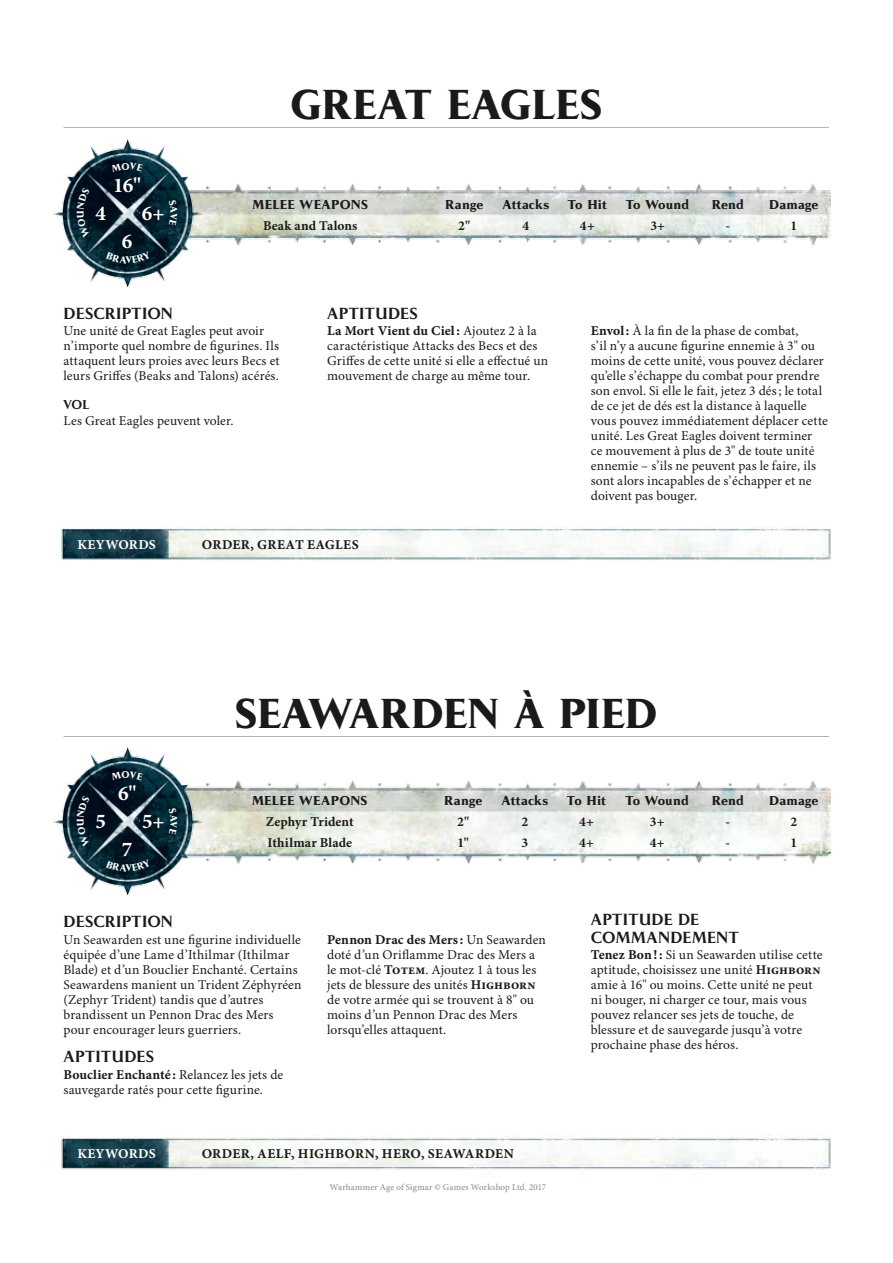
<style>
.page{position:relative;width:893px;height:1263px;background:#fff}
.page>*{position:absolute;margin:0;border:0;box-sizing:border-box;transform-origin:0 0}
.t1{font:700 39px "Pompei Std";color:#1a1a18}
.t2{font:700 21px "Minion Pro";color:#fff}
.t3{font:600 15px/18px "Pompei Std";letter-spacing:.02em;color:#1a1a18}
.t4{font:13.5px/15px "Minion Pro";letter-spacing:.005em;color:#1a1a18}
.t5{font:13.5px "Minion Pro Bold Capt";letter-spacing:.01em;color:#1a1a18}
.t6{font:700 13.5px "Minion Pro";letter-spacing:.01em;color:#1a1a18}
.t7{font:13.5px "Minion Pro Bold Capt";letter-spacing:.03em;color:#1a1a18}
.t8{font:13.5px "Minion Pro Bold Capt";letter-spacing:.01em;color:#fff}
.t9{font:700 12px "Pompei Std";letter-spacing:.02em;color:#1a1a18}
.t10{font:600 12px "Pompei Std";color:#1a1a18}
.t11{font:9px "Minion Pro";letter-spacing:.02em;color:#878786}
.s1{font-family:"Minion Pro"}
.s2{font-family:"Minion Pro Bold Capt"}
.s3{font-weight:700}
</style>
<div class="page">
<img style="left:201px;top:183px;width:629px;height:63px">
<img style="left:54px;top:139px;width:147px;height:148px">
<img style="left:61px;top:527px;width:770px;height:35px">
<img style="left:201px;top:780px;width:629px;height:85px">
<img style="left:54px;top:747px;width:147px;height:148px">
<img style="left:61px;top:1134px;width:770px;height:36px">
<hr style="left:64px;top:127px;width:765px;height:1px;background:#b1b2b3">
<hr style="left:64px;top:736px;width:765px;height:1px;background:#b1b2b3">
<svg style="left:111px;top:163px;width:32px;height:9px"></svg>
<svg style="left:169px;top:200px;width:8px;height:26px"></svg>
<svg style="left:106px;top:251px;width:45px;height:12px"></svg>
<svg style="left:77px;top:188px;width:13px;height:50px"></svg>
<svg style="left:111px;top:771px;width:32px;height:9px"></svg>
<svg style="left:169px;top:808px;width:8px;height:26px"></svg>
<svg style="left:106px;top:859px;width:45px;height:13px"></svg>
<svg style="left:77px;top:796px;width:13px;height:51px"></svg>
<h2 class="t2" style="left:113px;top:173px;width:29px">16"</h2>
<h2 class="t2" style="left:95px;top:201px;width:12px">4</h2>
<h2 class="t2" style="left:142px;top:201px;width:24px">6+</h2>
<h2 class="t2" style="left:122px;top:229px;width:12px">6</h2>
<h1 class="t1" style="left:290px;top:79px;width:314px">GREAT EAGLES</h1>
<p class="t9" style="left:252px;top:197px;width:117px">MELEE WEAPONS</p>
<p class="t9" style="left:445px;top:197px;width:40px">Range</p>
<p class="t9" style="left:502px;top:197px;width:48px">Attacks</p>
<p class="t9" style="left:568px;top:197px;width:41px">To Hit</p>
<p class="t9" style="left:626px;top:197px;width:65px">To Wound</p>
<p class="t9" style="left:712px;top:197px;width:34px">Rend</p>
<p class="t9" style="left:769px;top:197px;width:51px">Damage</p>
<p class="t6" style="left:263px;top:217px;width:96px">Beak and Talons</p>
<p class="t6" style="left:458px;top:217px;width:14px">2"</p>
<p class="t6" style="left:522px;top:217px;width:8px">4</p>
<p class="t6" style="left:580px;top:217px;width:16px">4+</p>
<p class="t6" style="left:650px;top:217px;width:16px">3+</p>
<p class="t6" style="left:726px;top:217px;width:6px">-</p>
<p class="t6" style="left:790px;top:217px;width:8px">1</p>
<p class="t3" style="left:64px;top:304px;width:111px">DESCRIPTION</p>
<p class="t4" style="left:64px;top:324px;width:218px">Une unité de Great Eagles peut avoir n’importe quel nombre de figurines. Ils attaquent leurs proies avec leurs Becs et leurs Griffes (Beaks and Talons) acérés.</p>
<p class="t10" style="left:64px;top:396px;width:27px">VOL</p>
<p class="t4" style="left:64px;top:414px;width:172px">Les Great Eagles peuvent voler.</p>
<p class="t3" style="left:327px;top:304px;width:92px">APTITUDES</p>
<p class="t5" style="left:327px;top:323px;width:211px">La Mort Vient du Ciel: <span class="s1">Ajoutez 2 à la</span></p>
<p class="t4" style="left:327px;top:339px;width:223px">caractéristique Attacks des Becs et des<br>Griffes de cette unité si elle a effectué un mouvement de charge au même tour.</p>
<p class="t8" style="left:77px;top:537px;width:80px">KEYWORDS</p>
<p class="t7" style="left:202px;top:536px;width:158px">ORDER, GREAT EAGLES</p>
<p class="t4" style="left:591px;top:324px;width:239px"><span class="s2">Envol:</span> À la fin de la phase de combat,<br>s’il n’y a aucune figurine ennemie à 3" ou moins de cette unité, vous pouvez déclarer qu’elle s’échappe du combat pour prendre son envol. Si elle le fait, jetez 3 dés; le total de ce jet de dés est la distance à laquelle vous pouvez immédiatement déplacer cette unité. Les Great Eagles doivent terminer<br>ce mouvement à plus de 3" de toute unité ennemie – s’ils ne peuvent pas le faire, ils sont alors incapables de s’échapper et ne doivent pas bouger.</p>
<h2 class="t2" style="left:118px;top:781px;width:20px">6"</h2>
<h2 class="t2" style="left:95px;top:809px;width:12px">5</h2>
<h2 class="t2" style="left:142px;top:809px;width:24px">5+</h2>
<h2 class="t2" style="left:122px;top:837px;width:12px">7</h2>
<h1 class="t1" style="left:235px;top:688px;width:424px">SEAWARDEN À PIED</h1>
<p class="t9" style="left:252px;top:793px;width:117px">MELEE WEAPONS</p>
<p class="t9" style="left:444px;top:793px;width:40px">Range</p>
<p class="t9" style="left:501px;top:793px;width:48px">Attacks</p>
<p class="t9" style="left:567px;top:793px;width:41px">To Hit</p>
<p class="t9" style="left:625px;top:793px;width:65px">To Wound</p>
<p class="t9" style="left:712px;top:793px;width:34px">Rend</p>
<p class="t9" style="left:769px;top:793px;width:51px">Damage</p>
<p class="t6" style="left:266px;top:814px;width:89px">Zephyr Trident</p>
<p class="t6" style="left:457px;top:814px;width:14px">2"</p>
<p class="t6" style="left:521px;top:814px;width:8px">2</p>
<p class="t6" style="left:579px;top:814px;width:16px">4+</p>
<p class="t6" style="left:650px;top:814px;width:16px">3+</p>
<p class="t6" style="left:726px;top:814px;width:6px">-</p>
<p class="t6" style="left:790px;top:814px;width:8px">2</p>
<p class="t6" style="left:267px;top:835px;width:86px">Ithilmar Blade</p>
<p class="t6" style="left:458px;top:835px;width:13px">1"</p>
<p class="t6" style="left:521px;top:835px;width:8px">3</p>
<p class="t6" style="left:579px;top:835px;width:16px">4+</p>
<p class="t6" style="left:650px;top:835px;width:16px">4+</p>
<p class="t6" style="left:726px;top:835px;width:6px">-</p>
<p class="t6" style="left:790px;top:835px;width:8px">1</p>
<p class="t3" style="left:64px;top:912px;width:111px">DESCRIPTION</p>
<p class="t4" style="left:64px;top:932px;width:239px">Un Seawarden est une figurine individuelle équipée d’une Lame d’Ithilmar (Ithilmar Blade) et d’un Bouclier Enchanté. Certains Seawardens manient un Trident Zéphyréen (Zephyr Trident) tandis que d’autres brandissent un Pennon Drac des Mers pour encourager leurs guerriers.</p>
<p class="t3" style="left:64px;top:1047px;width:92px">APTITUDES</p>
<p class="t5" style="left:64px;top:1066px;width:221px">Bouclier Enchanté : <span class="s1">Relancez les jets de</span></p>
<p class="t4" style="left:64px;top:1082px;width:201px">sauvegarde ratés pour cette figurine.</p>
<p class="t5" style="left:327px;top:931px;width:220px">Pennon Drac des Mers: <span class="s1">Un Seawarden</span></p>
<p class="t4" style="left:327px;top:947px;width:211px">doté d’un Oriflamme Drac des Mers a le mot-clé <span class="s3">Totem</span>. Ajoutez 1 à tous les jets de blessure des unités <span class="s3">Highborn </span>de votre armée qui se trouvent à 8" ou moins d’un Pennon Drac des Mers lorsqu’elles attaquent.</p>
<p class="t8" style="left:77px;top:1145px;width:80px">KEYWORDS</p>
<p class="t7" style="left:202px;top:1145px;width:314px">ORDER, AELF, HIGHBORN, HERO, SEAWARDEN</p>
<p class="t11" style="left:330px;top:1181px;width:218px">Warhammer Age of Sigmar © Games Workshop Ltd. 2017</p>
<p class="t3" style="left:591px;top:910px;width:149px">APTITUDE DE<br>COMMANDEMENT</p>
<p class="t4" style="left:591px;top:948px;width:233px"><span class="s2">Tenez Bon!:</span> Si un Seawarden utilise cette aptitude, choisissez une unité <span class="s3">Highborn </span>amie à 16" ou moins. Cette unité ne peut ni bouger, ni charger ce tour, mais vous pouvez relancer ses jets de touche, de blessure et de sauvegarde jusqu’à votre prochaine phase des héros.</p>
</div>
